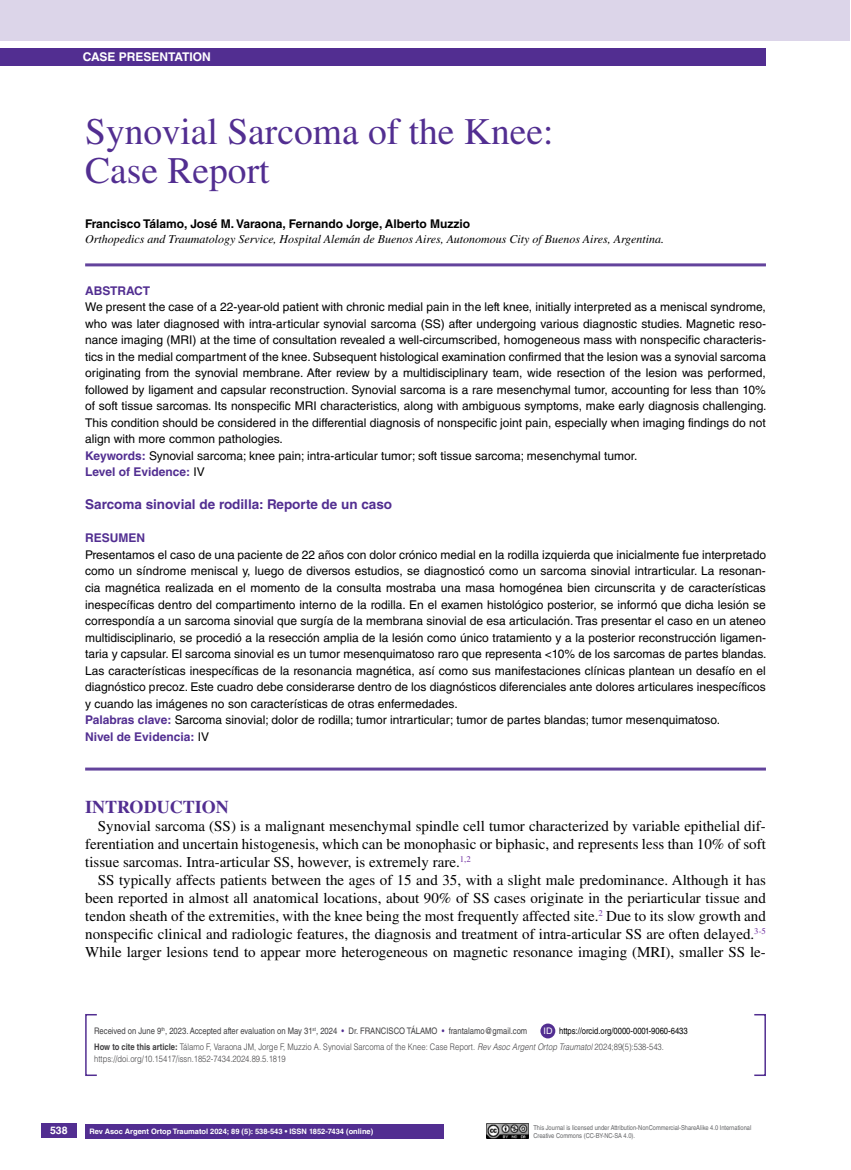
<style>
.page{position:relative;width:851px;height:1170px;background:#fff}
.page>*{position:absolute;margin:0;border:0;box-sizing:border-box;transform-origin:0 0}
.t1{font:37.5px/39px "Times LT Std";color:#522e91}
.t2{font:700 18px "Times LT Std";color:#522e91}
.t3{font:15px/18px "Times LT Std";color:#000;text-align:justify}
.t4{font:700 13.5px "Helvetica LT Std";color:#522e91}
.t5{font:12px/16.5px "Helvetica LT Std";color:#000}
.t6{font:italic 12px "Times LT Std";color:#000}
.t7{font:700 12px "Helvetica LT Std";color:#000}
.t8{font:700 12px "Helvetica LT Std";color:#fff}
.t9{font:700 12px "Helvetica LT Std";color:#522e91}
.t10{font:700 10.5px "Helvetica LT Std";color:#fff}
.t11{font:300 9px/16.2px "Helvetica LT Std";color:#414042;scale:.85 1}
.t12{font:9px "Helvetica LT Std";color:#414042;scale:.85 1}
.t13{font:9px "Helvetica LT Std";color:#fff}
.t14{font:700 7.5px "Helvetica LT Std";color:#fff}
.t15{font:6.75px/7.5px "Helvetica LT Std";color:#636466;scale:.85 1}
.s1{font-weight:700;color:#522e91}
.s2{color:#522e91}
.s3{font-weight:400;color:#000}
.s4{font-weight:700}
.s5{font-style:italic}
</style>
<div class="page">
<div style="left:41px;top:1123px;width:36px;height:14px;background:#522e91"></div>
<div style="left:0;top:49px;width:765px;height:17px;background:#522e91"></div>
<hr style="left:85px;top:263px;width:680px;height:3px;background:#63439c">
<hr style="left:85px;top:767px;width:680px;height:3px;background:#63439c">
<img style="left:486px;top:1123px;width:42px;height:15px">
<div style="left:0;top:0;width:849px;height:40px;background:#dcd5e9"></div>
<div style="left:85px;top:1123px;width:358px;height:15px;background:#522e91"></div>
<div style="left:85px;top:1013px;width:13px;height:62px;border:2px solid #522e91"></div>
<div style="left:540px;top:1023px;width:15px;height:15px;background:#522e91;border-radius:50%"></div>
<p class="t8" style="left:83px;top:50px;width:129px">CASE PRESENTATION</p>
<h1 class="t1" style="left:85px;top:112px;width:470px">Synovial Sarcoma of the Knee:<br>Case Report</h1>
<p class="t7" style="left:85px;top:217px;width:386px">Francisco Tálamo, José M. Varaona, Fernando Jorge, Alberto Muzzio</p>
<p class="t6" style="left:85px;top:233px;width:580px">Orthopedics and Traumatology Service, Hospital Alemán de Buenos Aires, Autonomous City of Buenos Aires, Argentina.</p>
<p class="t9" style="left:85px;top:283px;width:67px">ABSTRACT</p>
<p class="t5" style="left:85px;top:299px;width:682px">We present the case of a 22-year-old patient with chronic medial pain in the left knee, initially interpreted as a meniscal syndrome, who was later diagnosed with intra-articular synovial sarcoma (SS) after undergoing various diagnostic studies. Magnetic reso&shy;nance imaging (MRI) at the time of consultation revealed a well-circumscribed, homogeneous mass with nonspecific characteris&shy;tics in the medial compartment of the knee. Subsequent histological examination confirmed that the lesion was a synovial sarcoma originating from the synovial membrane. After review by a multidisciplinary team, wide resection of the lesion was performed, followed by ligament and capsular reconstruction. Synovial sarcoma is a rare mesenchymal tumor, accounting for less than 10% of soft tissue sarcomas. Its nonspecific MRI characteristics, along with ambiguous symptoms, make early diagnosis challenging.<br>This condition should be considered in the differential diagnosis of nonspecific joint pain, especially when imaging findings do not align with more common pathologies.<br><span class="s1">Keywords:</span> Synovial sarcoma; knee pain; intra-articular tumor; soft tissue sarcoma; mesenchymal tumor.<br><span class="s1">Level of Evidence:</span> IV</p>
<p class="t4" style="left:85px;top:496px;width:308px">Sarcoma sinovial de rodilla: Reporte de un caso</p>
<p class="t9" style="left:85px;top:531px;width:61px">RESUMEN</p>
<p class="t5" style="left:85px;top:546px;width:683px">Presentamos el caso de una paciente de 22 años con dolor crónico medial en la rodilla izquierda que inicialmente fue interpretado como un síndrome meniscal y, luego de diversos estudios, se diagnosticó como un sarcoma sinovial intrarticular. La resonan&shy;cia magnética realizada en el momento de la consulta mostraba una masa homogénea bien circunscrita y de características inespecíficas dentro del compartimento interno de la rodilla. En el examen histológico posterior, se informó que dicha lesión se correspondía a un sarcoma sinovial que surgía de la membrana sinovial de esa articulación. Tras presentar el caso en un ateneo multidisciplinario, se procedió a la resección amplia de la lesión como único tratamiento y a la posterior reconstrucción ligamen&shy;taria y capsular. El sarcoma sinovial es un tumor mesenquimatoso raro que representa &lt;10% de los sarcomas de partes blandas.<br>Las características inespecíficas de la resonancia magnética, así como sus manifestaciones clínicas plantean un desafío en el diagnóstico precoz. Este cuadro debe considerarse dentro de los diagnósticos diferenciales ante dolores articulares inespecíficos y cuando las imágenes no son características de otras enfermedades.<br><span class="s1">Palabras clave:</span> Sarcoma sinovial; dolor de rodilla; tumor intrarticular; tumor de partes blandas; tumor mesenquimatoso.<br><span class="s1">Nivel de Evidencia:</span> IV</p>
<h2 class="t2" style="left:85px;top:795px;width:145px">INTRODUCTION</h2>
<p class="t3" style="left:85px;top:816px;width:682px;text-indent:13px">Synovial sarcoma (SS) is a malignant mesenchymal spindle cell tumor characterized by variable epithelial dif&shy;ferentiation and uncertain histogenesis, which can be monophasic or biphasic, and represents less than 10% of soft tissue sarcomas. Intra-articular SS, however, is extremely rare.<sup>1,2</sup></p>
<p class="t3" style="left:85px;top:870px;width:682px;text-indent:13px">SS typically affects patients between the ages of 15 and 35, with a slight male predominance. Although it has been reported in almost all anatomical locations, about 90% of SS cases originate in the periarticular tissue and tendon sheath of the extremities, with the knee being the most frequently affected site.<sup>2</sup> Due to its slow growth and nonspecific clinical and radiologic features, the diagnosis and treatment of intra-articular SS are often delayed.<sup>3-5<br></sup>While larger lesions tend to appear more heterogeneous on magnetic resonance imaging (MRI), smaller SS le-</p>
<p class="t12" style="left:94px;top:1025px;width:325px">Received on June 9<sup>th</sup>, 2023. Accepted after evaluation on May 31<sup>st</sup>, 2024 <span class="s2">•</span> Dr. Francisc</p>
<p class="t12" style="left:399px;top:1025px;width:152px">o Tálamo <span class="s2">•</span> frantalamo@gmail.com</p>
<p class="t11" style="left:94px;top:1022px;width:699px;text-indent:465px"><span class="s3">https://orcid.org/0000-0001-9060-6433<br></span><span class="s4">How to cite this article:</span> Tálamo F, Varaona JM, Jorge F, Muzzio A. Synovial Sarcoma of the Knee: Case Report. <span class="s5">Rev Asoc Argent Ortop Traumatol</span> 2024;89(5):538-543.</p>
<p class="t11" style="left:94px;top:1050px;width:227px">https://doi.org/10.15417/issn.1852-7434.2024.89.5.1819</p>
<p class="t13" style="left:543px;top:1025px;width:10px">ID</p>
<p class="t10" style="left:50px;top:1124px;width:19px">538</p>
<p class="t14" style="left:90px;top:1126px;width:285px">Rev Asoc Argent Ortop Traumatol 2024; 89 (5): 538-543 • ISSN 1852-7434 (online)</p>
<p class="t15" style="left:533px;top:1123px;width:258px">This Journal is licensed under Attribution-NonCommercial-ShareAlike 4.0 International<br>Creative Commons (CC-BY-NC-SA 4.0).</p>
</div>
